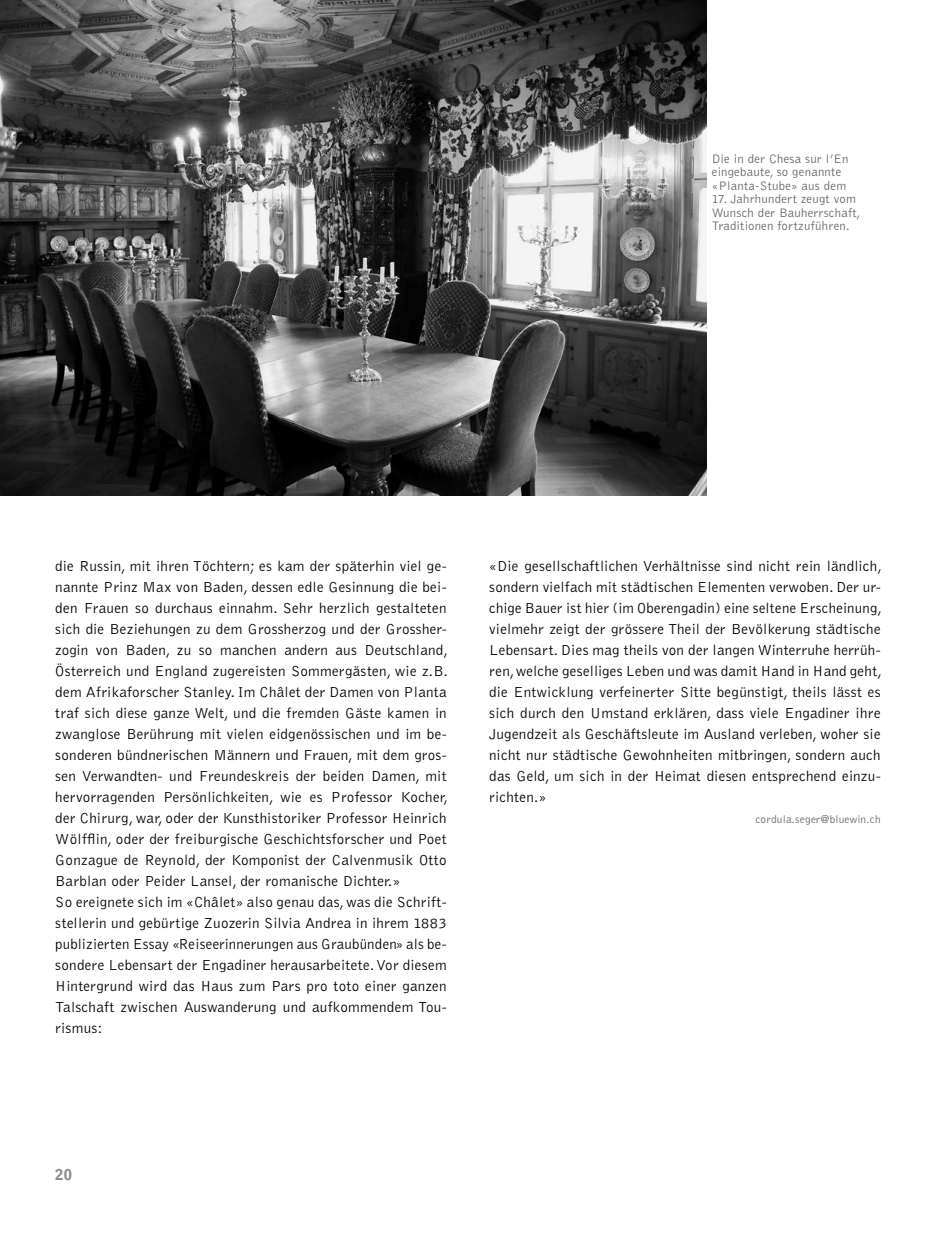
<style>
.page{position:relative;width:936px;height:1234px;background:#fff}
.page>*{position:absolute;margin:0;border:0;box-sizing:border-box;transform-origin:0 0}
.t1{font:300 15px/21px "Bell Gothic";letter-spacing:.02em;color:#000}
.t2{font:900 15px "Bell Gothic";color:#8b8c8e}
.t3{font:300 12.75px/13.5px "Bell Gothic";letter-spacing:.02em;color:#646567}
.t4{font:300 11.25px "Bell Gothic";letter-spacing:.02em;color:#646567}
</style>
<div class="page">
<img style="left:0;top:0;width:706px;height:495px">
<p class="t3" style="left:711px;top:152px;width:138px">Die in der Chesa sur l’En eingebaute, so genannte «Planta-Stube» aus dem</p>
<p class="t3" style="left:711px;top:192px;width:150px">17. Jahrhundert zeugt vom<br>Wunsch der Bauherrschaft,<br>Traditionen fortzuführen.</p>
<p class="t1" style="left:55px;top:555px;width:394px">die Russin, mit ihren Töchtern; es kam der späterhin viel ge&shy;nannte Prinz Max von Baden, dessen edle Gesinnung die bei&shy;den Frauen so durchaus einnahm. Sehr herzlich gestalteten sich die Beziehungen zu dem Grossherzog und der Grossher&shy;zogin von Baden, zu so manchen andern aus Deutschland, Österreich und England zugereisten Sommergästen, wie z.B. dem Afrikaforscher Stanley. Im Châlet der Damen von Planta traf sich diese ganze Welt, und die fremden Gäste kamen in zwanglose Berührung mit vielen eidgenössischen und im be&shy;sonderen bündnerischen Männern und Frauen, mit dem gros&shy;sen Verwandten- und Freundeskreis der beiden Damen, mit hervorragenden Persönlichkeiten, wie es Professor Kocher, der Chirurg, war, oder der Kunsthistoriker Professor Heinrich Wölfflin, oder der freiburgische Geschichtsforscher und Poet Gonzague de Reynold, der Komponist der Calvenmusik Otto Barblan oder Peider Lansel, der romanische Dichter.»<br>So ereignete sich im «Châlet» also genau das, was die Schrift&shy;stellerin und gebürtige Zuozerin Silvia Andrea in ihrem 1883 publizierten Essay «Reiseerinnerungen aus Graubünden» als be&shy;sondere Lebensart der Engadiner herausarbeitete. Vor diesem Hintergrund wird das Haus zum Pars pro toto einer ganzen Talschaft zwischen Auswanderung und aufkommendem Tou&shy;rismus:</p>
<p class="t1" style="left:489px;top:555px;width:394px;text-align:justify">«Die gesellschaftlichen Verhältnisse sind nicht rein ländlich, sondern vielfach mit städtischen Elementen verwoben. Der ur&shy;chige Bauer ist hier (im Oberengadin) eine seltene Erscheinung, vielmehr zeigt der grössere Theil der Bevölkerung städtische Lebensart. Dies mag theils von der langen Winterruhe herrüh&shy;ren, welche geselliges Leben und was damit Hand in Hand geht, die Entwicklung verfeinerter Sitte begünstigt, theils lässt es sich durch den Umstand erklären, dass viele Engadiner ihre Jugendzeit als Geschäftsleute im Ausland verleben, woher sie nicht nur städtische Gewohnheiten mitbringen, sondern auch das Geld, um sich in der Heimat diesen entsprechend einzu&shy;richten.»</p>
<p class="t4" style="left:755px;top:813px;width:127px">cordula.seger@bluewin.ch</p>
<p class="t2" style="left:55px;top:1165px;width:18px">20</p>
</div>
